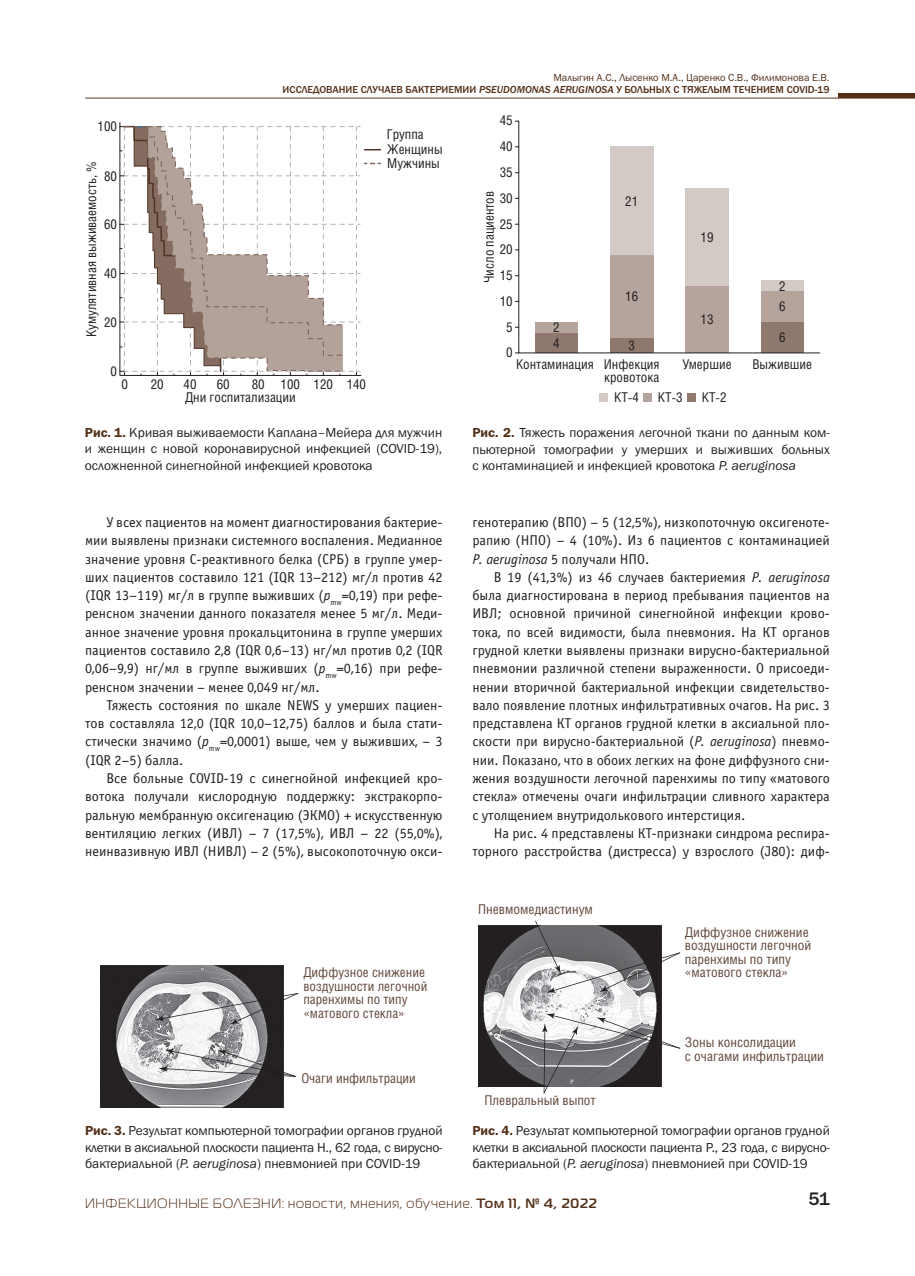
<style>
.page{position:relative;width:915px;height:1276px;background:#fff}
.page>*{position:absolute;margin:0;border:0;box-sizing:border-box;transform-origin:0 0}
.t1{font:500 18.75px "Franklin Gothic";color:#231f20}
.t2{font:14.25px/18.3px "Officina Sans C";color:#231f20;text-align:justify}
.t3{font:13.5px/16.2px "Franklin Gothic";color:#231f20;text-align:justify}
.t4{font:13.5px/13.5px "Helios Cond";color:#63483c}
.t5{font:13.5px/14.4px "Helios Cond";color:#231f20}
.t6{font:13.5px "Magistral C";letter-spacing:.055em;color:#532f18}
.t7{font:500 10.5px/12.6px "Franklin Gothic";color:#532f18;text-align:right}
.t8{font:6px "Helios Cond";color:#fff}
.s1{font-weight:400}
.s2{font-style:italic}
.s3{font-weight:600;color:#532f18}
.s4{font-weight:700}
</style>
<div class="page">
<hr style="left:85px;top:98px;width:829px;height:1px;background:#6b4b33">
<hr style="left:837px;top:94px;width:77px;height:4px;background:#532f18">
<svg style="left:120px;top:123px;width:260px;height:252px"></svg>
<div style="left:535px;top:332px;width:42px;height:21px;background:#8f786d"></div>
<div style="left:610px;top:337px;width:43px;height:16px;background:#8f786d"></div>
<div style="left:760px;top:322px;width:43px;height:31px;background:#8f786d"></div>
<div style="left:535px;top:322px;width:42px;height:10px;background:#b4a49c"></div>
<div style="left:610px;top:255px;width:43px;height:82px;background:#b4a49c"></div>
<div style="left:685px;top:286px;width:43px;height:67px;background:#b4a49c"></div>
<div style="left:760px;top:291px;width:43px;height:31px;background:#b4a49c"></div>
<div style="left:610px;top:147px;width:43px;height:108px;background:#d4cac5"></div>
<div style="left:685px;top:188px;width:43px;height:98px;background:#d4cac5"></div>
<div style="left:760px;top:281px;width:43px;height:10px;background:#d4cac5"></div>
<hr style="left:518px;top:121px;width:1px;height:232px;background:#231f20">
<hr style="left:518px;top:352px;width:301px;height:1px;background:#231f20">
<div style="left:599px;top:393px;width:9px;height:9px;background:#d4cac5"></div>
<div style="left:643px;top:393px;width:8px;height:9px;background:#b4a49c"></div>
<div style="left:687px;top:393px;width:8px;height:9px;background:#8f786d"></div>
<img style="left:100px;top:966px;width:183px;height:141px">
<svg style="left:234px;top:993px;width:64px;height:29px"></svg>
<svg style="left:229px;top:1019px;width:10px;height:5px"></svg>
<svg style="left:170px;top:1050px;width:126px;height:27px"></svg>
<svg style="left:165px;top:1049px;width:9px;height:5px"></svg>
<svg style="left:164px;top:1068px;width:132px;height:9px"></svg>
<svg style="left:158px;top:1066px;width:10px;height:5px"></svg>
<svg style="left:160px;top:993px;width:138px;height:26px"></svg>
<svg style="left:155px;top:1015px;width:9px;height:6px"></svg>
<img style="left:478px;top:925px;width:183px;height:162px">
<svg style="left:551px;top:1015px;width:129px;height:33px"></svg>
<svg style="left:551px;top:952px;width:128px;height:39px"></svg>
<svg style="left:546px;top:987px;width:9px;height:5px"></svg>
<svg style="left:535px;top:920px;width:23px;height:49px"></svg>
<svg style="left:554px;top:965px;width:7px;height:9px"></svg>
<svg style="left:603px;top:952px;width:77px;height:38px"></svg>
<svg style="left:598px;top:985px;width:10px;height:7px"></svg>
<svg style="left:542px;top:1013px;width:13px;height:19px"></svg>
<svg style="left:543px;top:1030px;width:33px;height:63px"></svg>
<svg style="left:571px;top:1025px;width:7px;height:10px"></svg>
<p class="t7" style="left:282px;top:72px;width:548px"><span class="s1">Малыгин А.С., Лысенко М.А., Царенко С.В., Филимонова Е.В.<br></span>ИССЛЕДОВАНИЕ СЛУЧАЕВ БАКТЕРИЕМИИ <span class="s2">PSEUDOMONAS AERUGINOSA</span> У БОЛЬНЫХ С ТЯЖЕЛЫМ ТЕЧЕНИЕМ COVID-19</p>
<p class="t5" style="left:97px;top:121px;width:21px">100</p>
<p class="t5" style="left:85px;top:337px;width:178px;rotate:-90deg">Кумулятивная выживаемость, %</p>
<p class="t5" style="left:104px;top:170px;width:14px">80</p>
<p class="t5" style="left:104px;top:218px;width:14px">60</p>
<p class="t5" style="left:104px;top:267px;width:14px">40</p>
<p class="t5" style="left:104px;top:316px;width:14px">20</p>
<p class="t5" style="left:110px;top:365px;width:8px">0</p>
<p class="t5" style="left:121px;top:378px;width:8px">0</p>
<p class="t5" style="left:151px;top:378px;width:14px">20</p>
<p class="t5" style="left:183px;top:378px;width:14px">40</p>
<p class="t5" style="left:217px;top:378px;width:14px">60</p>
<p class="t5" style="left:185px;top:379px;width:182px;line-height:13.4px;text-indent:67px">80 100 120 140<br>Дни госпитализации</p>
<p class="t5" style="left:387px;top:128px;width:57px">Группа<br>Женщины<br>Мужчины</p>
<p class="t3" style="left:85px;top:426px;width:359px"><span class="s3">Рис. 1.</span> Кривая выживаемости Каплана–Мейера для мужчин и женщин с новой коронавирусной инфекцией (COVID-19), осложненной синегнойной инфекцией кровотока</p>
<p class="t2" style="left:85px;top:514px;width:359px;text-indent:21px">У всех пациентов на момент диагностирования бактерие&shy;мии выявлены признаки системного воспаления. Медианное значение уровня С-реактивного белка (СРБ) в группе умер&shy;ших пациентов составило 121 (IQR 13–212) мг/л против 42 (IQR 13–119) мг/л в группе выживших (<span class="s2">р</span><sub>mw</sub>=0,19) при рефе&shy;ренсном значении данного показателя менее 5 мг/л. Меди&shy;анное значение уровня прокальцитонина в группе умерших пациентов составило 2,8 (IQR 0,6–13) нг/мл против 0,2 (IQR 0,06–9,9) нг/мл в группе выживших (<span class="s2">р</span><sub>mw</sub>=0,16) при рефе&shy;ренсном значении – менее 0,049 нг/мл.</p>
<p class="t2" style="left:85px;top:697px;width:359px;text-indent:21px">Тяжесть состояния по шкале NEWS у умерших пациен&shy;тов составляла 12,0 (IQR 10,0–12,75) баллов и была стати&shy;стически значимо (<span class="s2">р</span><sub>mw</sub>=0,0001) выше, чем у выживших, – 3 (IQR 2–5) балла.</p>
<p class="t2" style="left:85px;top:770px;width:359px;text-indent:21px">Все больные COVID-19 с синегнойной инфекцией кро&shy;вотока получали кислородную поддержку: экстракорпо&shy;ральную мембранную оксигенацию (ЭКМО) + искусственную вентиляцию легких (ИВЛ) – 7 (17,5%), ИВЛ – 22 (55,0%), неинвазивную ИВЛ (НИВЛ) – 2 (5%), высокопоточную окси-</p>
<p class="t4" style="left:303px;top:967px;width:125px">Диффузное снижение воздушности легочной паренхимы по типу «матового стекла»</p>
<p class="t4" style="left:301px;top:1072px;width:116px">Очаги инфильтрации</p>
<p class="t3" style="left:85px;top:1124px;width:359px"><span class="s3">Рис. 3.</span> Результат компьютерной томографии органов грудной клетки в аксиальной плоскости пациента Н., 62 года, с вирусно&shy;бактериальной (<span class="s2">P. aeruginosa</span>) пневмонией при COVID-19</p>
<p class="t5" style="left:499px;top:115px;width:14px">45</p>
<p class="t5" style="left:499px;top:141px;width:14px">40</p>
<p class="t5" style="left:499px;top:166px;width:14px">35</p>
<p class="t5" style="left:483px;top:283px;width:94px;rotate:-90deg">Число пациентов</p>
<p class="t5" style="left:499px;top:192px;width:14px">30</p>
<p class="t5" style="left:499px;top:218px;width:14px">25</p>
<p class="t5" style="left:499px;top:244px;width:14px">20</p>
<p class="t5" style="left:499px;top:269px;width:14px">15</p>
<p class="t5" style="left:499px;top:295px;width:14px">10</p>
<p class="t5" style="left:625px;top:195px;width:14px">21</p>
<p class="t5" style="left:625px;top:290px;width:14px">16</p>
<p class="t5" style="left:700px;top:231px;width:14px">19</p>
<p class="t5" style="left:778px;top:280px;width:8px">2</p>
<p class="t5" style="left:778px;top:301px;width:8px">6</p>
<p class="t5" style="left:700px;top:314px;width:14px">13</p>
<p class="t5" style="left:506px;top:321px;width:8px">5</p>
<p class="t5" style="left:553px;top:321px;width:8px">2</p>
<p class="t5" style="left:778px;top:332px;width:8px">6</p>
<p class="t5" style="left:553px;top:337px;width:8px">4</p>
<p class="t5" style="left:628px;top:339px;width:8px">3</p>
<p class="t5" style="left:506px;top:347px;width:8px">0</p>
<p class="t5" style="left:516px;top:358px;width:145px;line-height:13.5px;text-align:right">Контаминация Инфекция кровотока</p>
<p class="t5" style="left:682px;top:358px;width:51px">Умершие</p>
<p class="t5" style="left:752px;top:358px;width:61px">Выжившие</p>
<p class="t5" style="left:614px;top:391px;width:26px">КТ-4</p>
<p class="t5" style="left:657px;top:391px;width:26px">КТ-3</p>
<p class="t5" style="left:701px;top:391px;width:26px">КТ-2</p>
<p class="t3" style="left:472px;top:426px;width:359px"><span class="s3">Рис. 2.</span> Тяжесть поражения легочной ткани по данным ком&shy;пьютерной томографии у умерших и выживших больных с контаминацией и инфекцией кровотока <span class="s2">P. aeruginosa</span></p>
<p class="t2" style="left:472px;top:514px;width:359px">генотерапию (ВПО) – 5 (12,5%), низкопоточную оксигеноте&shy;рапию (НПО) – 4 (10%). Из 6 пациентов с контаминацией <span class="s2">P. aeruginosa</span> 5 получали НПО.</p>
<p class="t2" style="left:472px;top:569px;width:359px;text-indent:21px">В 19 (41,3%) из 46 случаев бактериемия <span class="s2">P. aeruginosa </span>была диагностирована в период пребывания пациентов на ИВЛ; основной причиной синегнойной инфекции крово&shy;тока, по всей видимости, была пневмония. На КТ органов грудной клетки выявлены признаки вирусно-бактериальной пневмонии различной степени выраженности. О присоеди&shy;нении вторичной бактериальной инфекции свидетельство&shy;вало появление плотных инфильтративных очагов. На рис. 3 представлена КТ органов грудной клетки в аксиальной пло&shy;скости при вирусно-бактериальной (<span class="s2">P. aeruginosa</span>) пневмо&shy;нии. Показано, что в обоих легких на фоне диффузного сни&shy;жения воздушности легочной паренхимы по типу «матового стекла» отмечены очаги инфильтрации сливного характера с утолщением внутридолькового интерстиция.</p>
<p class="t2" style="left:472px;top:825px;width:359px;text-align:right">На рис. 4 представлены КТ-признаки синдрома респира&shy;торного расстройства (дистресса) у взрослого (J80): диф-</p>
<p class="t4" style="left:478px;top:903px;width:116px">Пневмомедиастинум</p>
<p class="t8" style="left:570px;top:1079px;width:5px">Р</p>
<p class="t4" style="left:484px;top:1094px;width:113px">Плевральный выпот</p>
<p class="t4" style="left:684px;top:926px;width:128px">Диффузное снижение воздушности легочной паренхимы по типу «матового стекла»</p>
<p class="t4" style="left:684px;top:1037px;width:140px">Зоны консолидации<br>с очагами инфильтрации</p>
<p class="t3" style="left:472px;top:1124px;width:359px"><span class="s3">Рис. 4.</span> Результат компьютерной томографии органов грудной клетки в аксиальной плоскости пациента Р., 23 года, с вирусно&shy;бактериальной (<span class="s2">P. aeruginosa</span>) пневмонией при COVID-19</p>
<p class="t6" style="left:85px;top:1198px;width:513px">ИНФЕКЦИОННЫЕ БОЛЕЗНИ: новости, мнения, обучение. <span class="s4">Том 11, № 4, 2022</span></p>
<h1 class="t1" style="left:808px;top:1192px;width:23px">51</h1>
</div>
